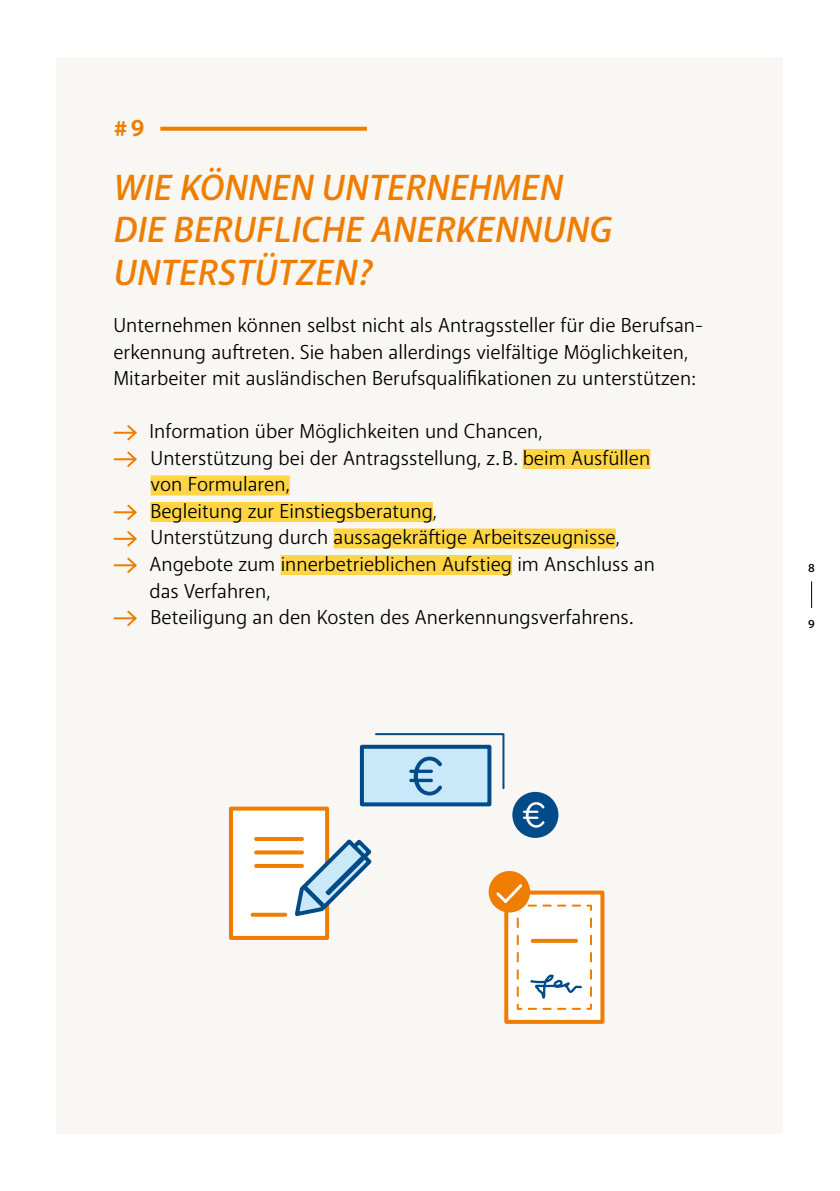
<style>
.page{position:relative;width:840px;height:1191px;background:#fff}
.page>*{position:absolute;margin:0;border:0;box-sizing:border-box;transform-origin:0 0}
.t1{font:italic 500 36px/42.4px "Anago";letter-spacing:.01em;color:#ef7d00}
.t2{font:700 24px "Anago";color:#ef7d00}
.t3{font:20px/26.4px "Anago";color:#000}
.t4{font:500 12px "Anago";color:#000}
</style>
<div class="page">
<div style="left:57px;top:57px;width:725px;height:1077px;background:#f9f7f4"></div>
<svg style="left:160px;top:127px;width:207px;height:4px"></svg>
<div style="left:522px;top:449px;width:128px;height:20px;background:#ffd544"></div>
<div style="left:150px;top:475px;width:139px;height:20px;background:#ffd544"></div>
<div style="left:150px;top:502px;width:282px;height:20px;background:#ffd544"></div>
<div style="left:333px;top:528px;width:282px;height:20px;background:#ffd544"></div>
<div style="left:280px;top:555px;width:232px;height:20px;background:#ffd544"></div>
<svg style="left:113px;top:425px;width:24px;height:16px"></svg>
<svg style="left:113px;top:451px;width:24px;height:16px"></svg>
<svg style="left:113px;top:504px;width:24px;height:16px"></svg>
<svg style="left:113px;top:531px;width:24px;height:16px"></svg>
<svg style="left:113px;top:557px;width:24px;height:16px"></svg>
<svg style="left:113px;top:610px;width:24px;height:16px"></svg>
<div style="left:229px;top:806px;width:100px;height:134px;background:#fff;border:4px solid #ef7d00"></div>
<svg style="left:252px;top:912px;width:33px;height:4px"></svg>
<svg style="left:256px;top:850px;width:36px;height:4px"></svg>
<svg style="left:256px;top:864px;width:36px;height:4px"></svg>
<hr style="left:256px;top:837px;width:46px;height:4px;background:#ef7d00">
<svg style="left:292px;top:836px;width:80px;height:83px"></svg>
<div style="left:359px;top:744px;width:132px;height:62px;background:#c9e9fb;border:4px solid #004b88"></div>
<svg style="left:374px;top:733px;width:131px;height:62px"></svg>
<div style="left:504px;top:890px;width:100px;height:134px;background:#fff;border:4px solid #ef7d00"></div>
<div style="left:488px;top:871px;width:42px;height:41px;background:#ef7d00;border-radius:50%"></div>
<svg style="left:493px;top:881px;width:99px;height:129px"></svg>
<div style="left:512px;top:792px;width:46px;height:46px;background:#004b88;border-radius:50%"></div>
<svg style="left:523px;top:802px;width:21px;height:25px"></svg>
<p class="t2" style="left:113px;top:113px;width:33px"># 9</p>
<h1 class="t1" style="left:113px;top:167px;width:499px">WIE KÖNNEN UNTERNEHMEN<br>DIE BERUFLICHE ANERKENNUNG<br>UNTERSTÜTZEN?</h1>
<p class="t3" style="left:113px;top:312px;width:591px">Unternehmen können selbst nicht als Antragssteller für die Berufsan&shy;erkennung auftreten. Sie haben allerdings vielfältige Möglichkeiten,<br>Mitarbeiter mit ausländischen Berufsqualifikationen zu unterstützen:</p>
<p class="t3" style="left:149px;top:418px;width:506px">Information über Möglichkeiten und Chancen, Unterstützung bei der Antragsstellung, z. B. beim Ausfüllen von Formularen,<br>Begleitung zur Einstiegsberatung,<br>Unterstützung durch aussagekräftige Arbeitszeugnisse, Angebote zum innerbetrieblichen Aufstieg im Anschluss an das Verfahren,<br>Beteiligung an den Kosten des Anerkennungsverfahrens.</p>
<p class="t4" style="left:807px;top:560px;width:8px">8</p>
<p class="t4" style="left:807px;top:616px;width:8px">9</p>
</div>
